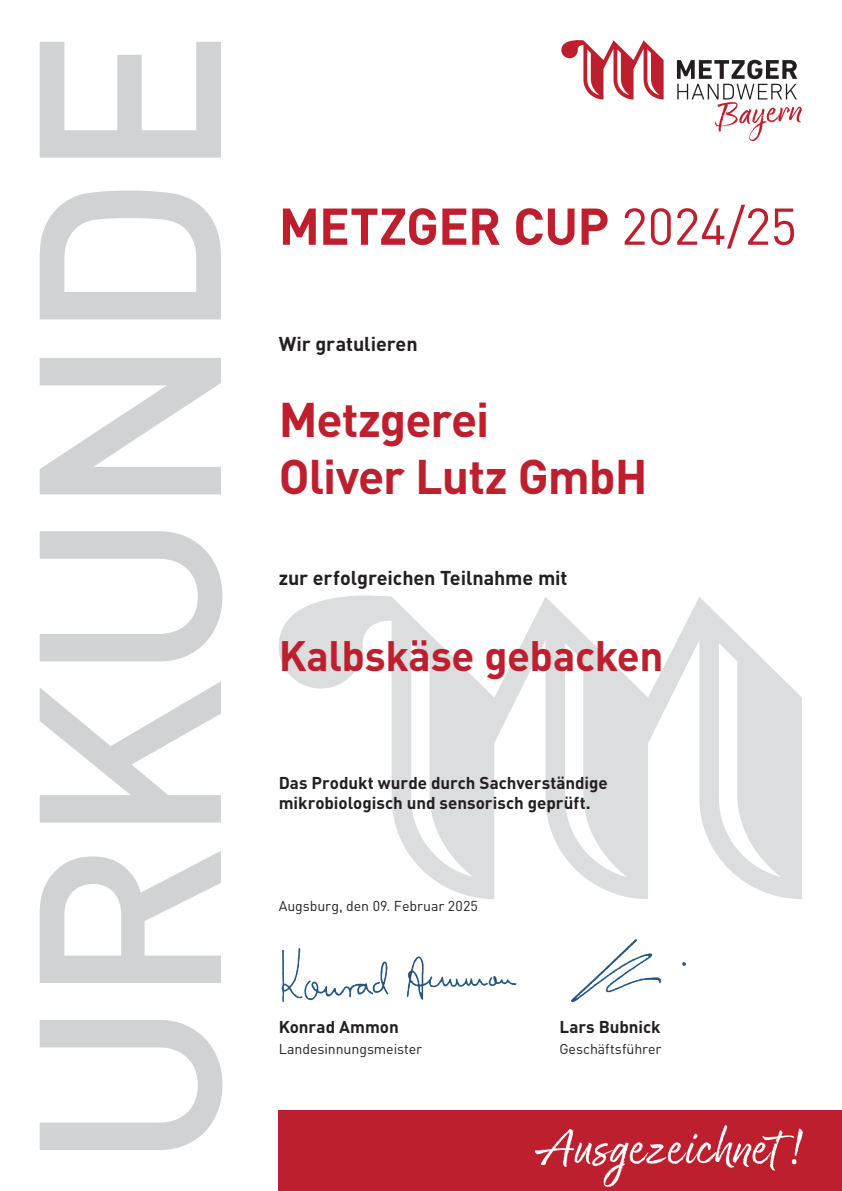
<style>
.page{position:relative;width:842px;height:1191px;background:#fff}
.page>*{position:absolute;margin:0;border:0;box-sizing:border-box;transform-origin:0 0}
.t1{font:500 254.5px "DIN";letter-spacing:-.03em;color:#d1d2d4}
.t2{font:56.5px "Good Karma";letter-spacing:.005em;color:#fff}
.t3{font:700 50.9px "DIN";letter-spacing:-.015em;color:#be1f2e}
.t4{font:700 48px/57.6px "DIN";letter-spacing:-.025em;color:#be1f2e}
.t5{font:700 42px "DIN";letter-spacing:-.01em;color:#be1f2e}
.t6{font:700 19.8px "DIN";letter-spacing:-.005em;color:#231f20}
.t7{font:700 17px/20.4px "DIN";color:#231f20}
.t8{font:14.1px "DIN";letter-spacing:-.005em;color:#231f20}
.s1{font-weight:400}
</style>
<div class="page">
<svg style="left:279px;top:595px;width:523px;height:304px"></svg>
<svg style="left:561px;top:40px;width:103px;height:59px"></svg>
<svg style="left:677px;top:60px;width:125px;height:81px"></svg>
<div style="left:279px;top:1110px;width:563px;height:81px;background:#be1f2e"></div>
<img style="left:281px;top:948px;width:236px;height:55px">
<img style="left:571px;top:939px;width:116px;height:64px">
<h1 class="t1" style="left:-34px;top:1171px;width:1144px;rotate:-90deg">Urkunde</h1>
<h3 class="t3" style="left:279px;top:193px;width:520px">Metzger Cup <span class="s1">2024/25</span></h3>
<p class="t6" style="left:279px;top:331px;width:140px">Wir gratulieren</p>
<h3 class="t4" style="left:279px;top:388px;width:370px">Metzgerei<br>Oliver Lutz GmbH</h3>
<p class="t6" style="left:279px;top:565px;width:290px">zur erfolgreichen Teilnahme mit</p>
<h3 class="t5" style="left:279px;top:628px;width:386px">Kalbskäse gebacken</h3>
<p class="t7" style="left:279px;top:772px;width:331px">Das Produkt wurde durch Sachverständige mikrobiologisch und sensorisch geprüft.</p>
<p class="t8" style="left:279px;top:897px;width:201px">Augsburg, den 09. Februar 2025</p>
<p class="t7" style="left:279px;top:1016px;width:122px">Konrad Ammon</p>
<p class="t7" style="left:559px;top:1016px;width:103px">Lars Bubnick</p>
<p class="t8" style="left:279px;top:1039px;width:145px">Landesinnungsmeister</p>
<p class="t8" style="left:559px;top:1039px;width:104px">Geschäftsführer</p>
<h2 class="t2" style="left:534px;top:1115px;width:269px">Ausgezeichnet !</h2>
</div>
